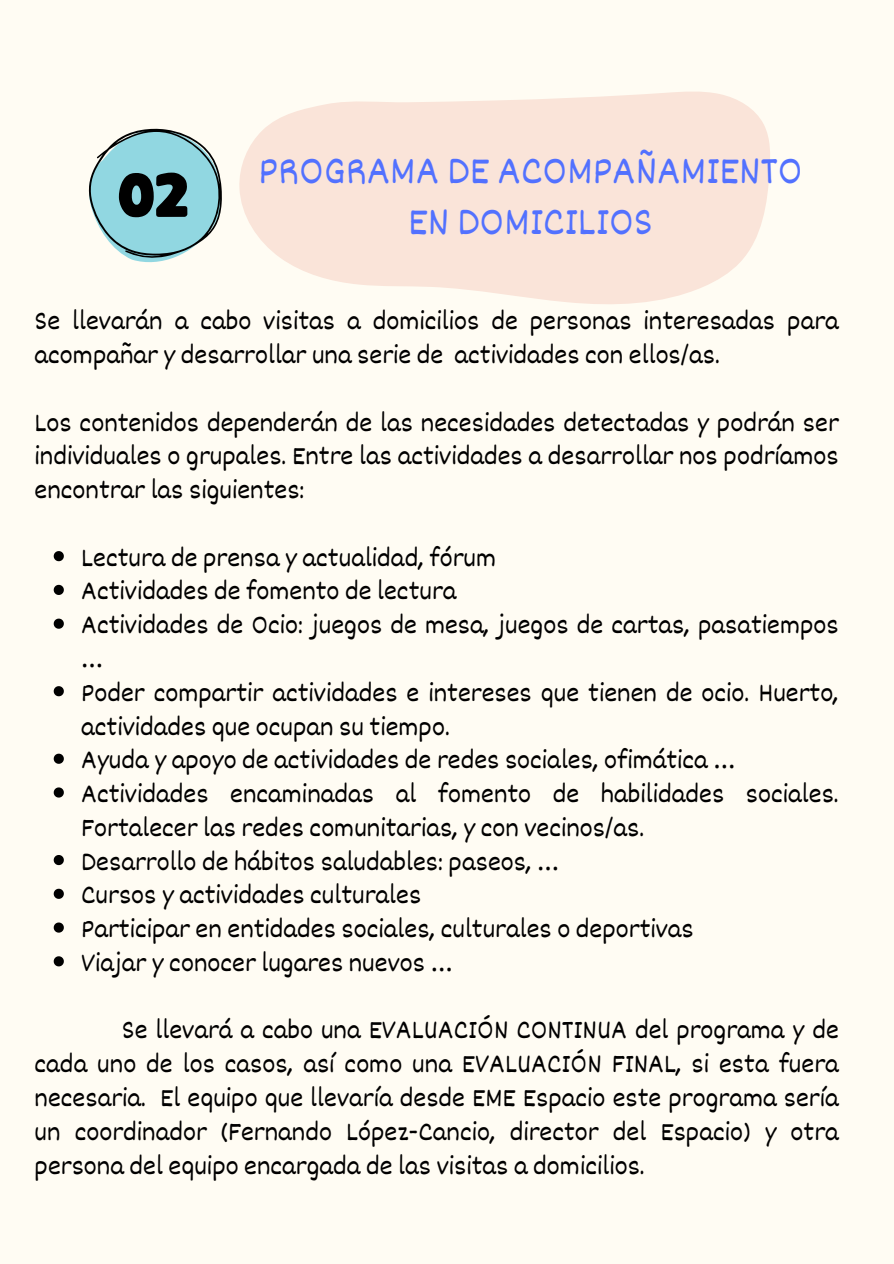
<style>
.page{position:relative;width:894px;height:1264px;background:#fff}
.page>*{position:absolute;margin:0;border:0;box-sizing:border-box;transform-origin:0 0}
.t1{font:60.75px "Funtastic";color:#000}
.t2{font:40.65px "Dekko";color:#5271ff}
.t3{font:27.45px/33.8px "Dekko";color:#000}
.s1{font-family:"Noto Sans Gurmukhi"}
</style>
<div class="page">
<div style="left:0;top:0;width:893px;height:1263px;background:#fffcf3"></div>
<svg style="left:239px;top:91px;width:531px;height:213px;fill:#fae4d9"></svg>
<svg style="left:88px;top:128px;width:134px;height:135px"></svg>
<svg style="left:54px;top:551px;width:10px;height:10px"></svg>
<svg style="left:54px;top:585px;width:10px;height:10px"></svg>
<svg style="left:54px;top:618px;width:10px;height:10px"></svg>
<svg style="left:54px;top:686px;width:10px;height:10px"></svg>
<svg style="left:54px;top:753px;width:10px;height:10px"></svg>
<svg style="left:54px;top:787px;width:10px;height:10px"></svg>
<svg style="left:54px;top:855px;width:10px;height:10px"></svg>
<svg style="left:54px;top:888px;width:10px;height:10px"></svg>
<svg style="left:54px;top:922px;width:10px;height:10px"></svg>
<svg style="left:54px;top:956px;width:10px;height:10px"></svg>
<p class="t1" style="left:119px;top:168px;width:72px">02</p>
<p class="t2" style="left:258px;top:146px;width:545px">PROGRAMA DE ACOMPAÑAMIENTO</p>
<p class="t2" style="left:408px;top:196px;width:246px">EN DOMICILIOS</p>
<p class="t3" style="left:35px;top:303px;width:805px">Se llevarán a cabo visitas a domicilios de personas interesadas para acompañar y desarrollar una serie de actividades con ellos/as.</p>
<p class="t3" style="left:35px;top:404px;width:805px;text-align:justify">Los contenidos dependerán de las necesidades detectadas y podrán ser individuales o grupales. Entre las actividades a desarrollar nos podríamos encontrar las siguientes:</p>
<h1 class="t3" style="left:81px;top:539px;width:416px">Lectura de prensa y actualidad, fórum</h1>
<p class="t3" style="left:81px;top:573px;width:376px">Actividades de fomento de lectura</p>
<p class="t3" style="left:81px;top:607px;width:758px">Actividades de Ocio: juegos de mesa, juegos de cartas, pasatiempos <span class="s1">…</span></p>
<p class="t3" style="left:81px;top:674px;width:758px">Poder compartir actividades e intereses que tienen de ocio. Huerto, actividades que ocupan su tiempo.</p>
<p class="t3" style="left:81px;top:742px;width:655px">Ayuda y apoyo de actividades de redes sociales, ofimática <span class="s1">…</span></p>
<p class="t3" style="left:81px;top:775px;width:758px">Actividades encaminadas al fomento de habilidades sociales.<br>Fortalecer las redes comunitarias, y con vecinos/as.</p>
<p class="t3" style="left:81px;top:843px;width:479px">Desarrollo de hábitos saludables: paseos, <span class="s1">…</span></p>
<p class="t3" style="left:81px;top:877px;width:341px">Cursos y actividades culturales</p>
<p class="t3" style="left:81px;top:910px;width:614px">Participar en entidades sociales, culturales o deportivas</p>
<p class="t3" style="left:81px;top:944px;width:373px">Viajar y conocer lugares nuevos <span class="s1">…</span></p>
<p class="t3" style="left:35px;top:1012px;width:805px;text-align:justify;text-indent:87px">Se llevará a cabo una EVALUACIÓN CONTINUA del programa y de cada uno de los casos, así como una EVALUACIÓN FINAL, si esta fuera necesaria. El equipo que llevaría desde EME Espacio este programa sería un coordinador (Fernando López-Cancio, director del Espacio) y otra persona del equipo encargada de las visitas a domicilios.</p>
</div>
